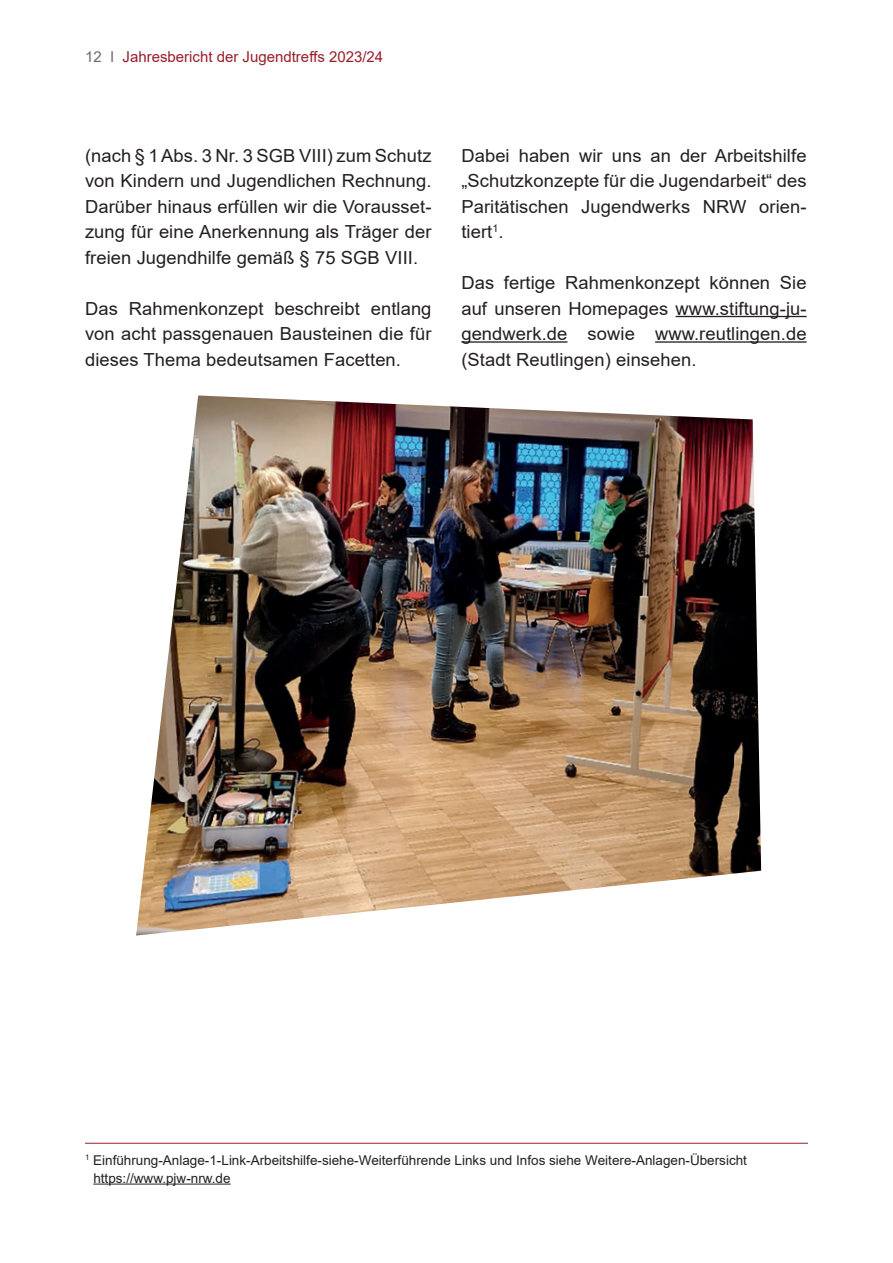
<style>
.page{position:relative;width:893px;height:1263px;background:#fff}
.page>*{position:absolute;margin:0;border:0;box-sizing:border-box;transform-origin:0 0}
.t1{font:18px/25.5px "Arial";letter-spacing:.005em;color:#231f20;text-align:justify}
.t2{font:15px "Arial";color:#981e29}
.t3{font:13.5px/18px "Arial";color:#231f20}
.s1{color:#6c6d70}
</style>
<div class="page">
<hr style="left:676px;top:316px;width:131px;height:1px;background:#231f20">
<hr style="left:461px;top:341px;width:106px;height:2px;background:#231f20">
<hr style="left:655px;top:341px;width:152px;height:2px;background:#231f20">
<img style="left:136px;top:395px;width:625px;height:540px">
<hr style="left:93px;top:1183px;width:138px;height:1px;background:#231f20">
<hr style="left:85px;top:1143px;width:723px;height:1px;background:#981e29">
<p class="t2" style="left:85px;top:46px;width:300px"><span class="s1">12 I</span> Jahresbericht der Jugendtreffs 2023/24</p>
<p class="t1" style="left:85px;top:142px;width:348px">(nach § 1 Abs. 3 Nr. 3 SGB VIII) zum Schutz von Kindern und Jugendlichen Rechnung.<br>Darüber hinaus erfüllen wir die Vorausset&shy;zung für eine Anerkennung als Träger der freien Jugendhilfe gemäß § 75 SGB VIII.</p>
<p class="t1" style="left:85px;top:295px;width:348px">Das Rahmenkonzept beschreibt entlang von acht passgenauen Bausteinen die für dieses Thema bedeutsamen Facetten.</p>
<p class="t1" style="left:461px;top:142px;width:347px">Dabei haben wir uns an der Arbeitshilfe „Schutzkonzepte für die Jugendarbeit“ des Paritätischen Jugendwerks NRW orien&shy;tiert<sup>1</sup>.</p>
<p class="t1" style="left:461px;top:270px;width:347px">Das fertige Rahmenkonzept können Sie auf unseren Homepages www.stiftung-ju&shy;gendwerk.de sowie www.reutlingen.de (Stadt Reutlingen) einsehen.</p>
<p class="t3" style="left:93px;top:1151px;width:655px;text-indent:-8px"><sup>1</sup> Einführung-Anlage-1-Link-Arbeitshilfe-siehe-Weiterführende Links und Infos siehe Weitere-Anlagen-Übersicht https://www.pjw-nrw.de</p>
</div>
